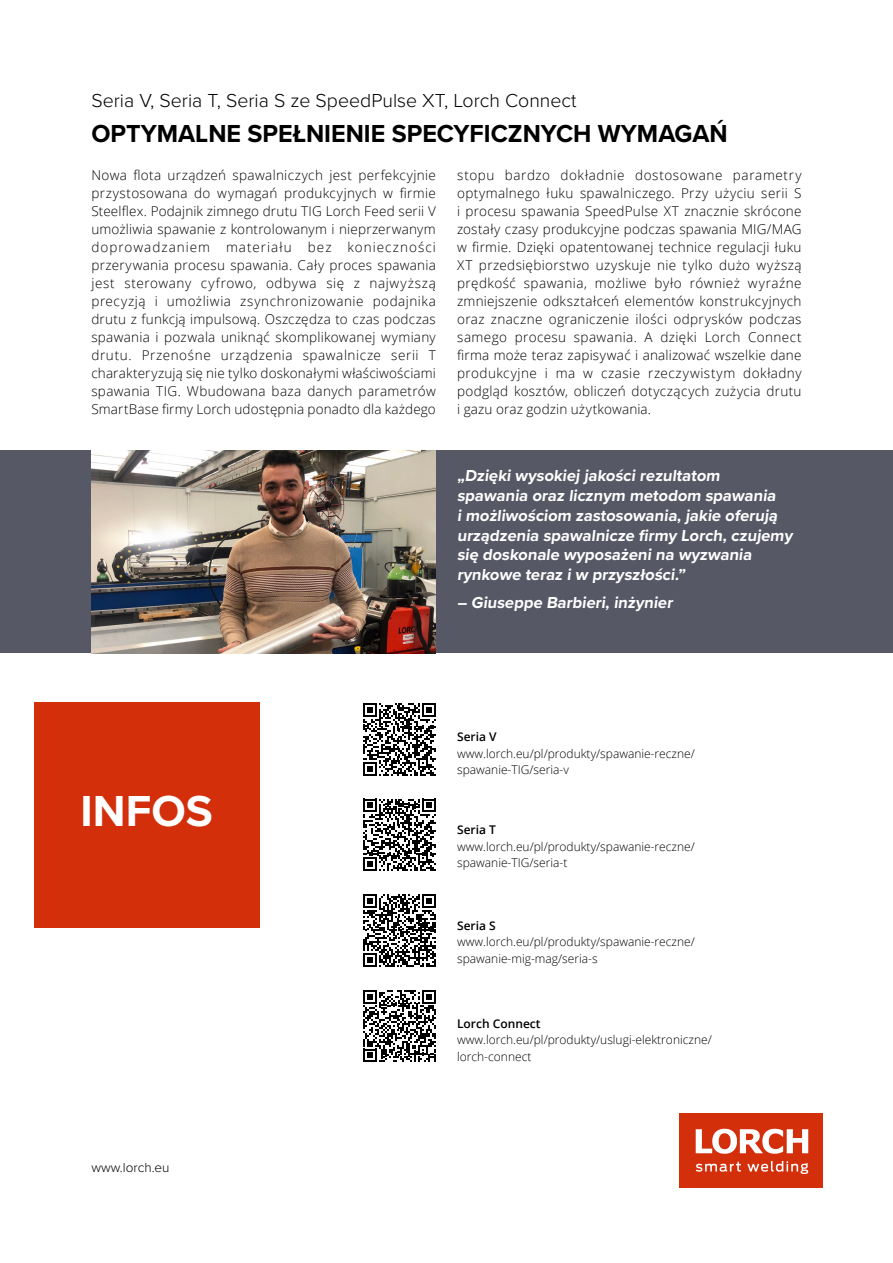
<style>
.page{position:relative;width:893px;height:1263px;background:#fff}
.page>*{position:absolute;margin:0;border:0;box-sizing:border-box;transform-origin:0 0}
.t1{font:700 45px "Proxima Nova";color:#fff}
.t2{font:700 25.5px "Proxima Nova";color:#000}
.t3{font:300 19.5px "Proxima Nova";color:#000}
.t4{font:700 16.5px/19.8px "Proxima Nova";color:#fff}
.t5{font:300 13.5px/18px "Open Sans";letter-spacing:.01em;color:#000;text-align:justify}
.t6{font:300 13.5px "Proxima Nova";color:#000}
.t7{font:300 12px/16.5px "Open Sans";color:#000}
.t8{font:600 12px "Open Sans";color:#000}
</style>
<div class="page">
<div style="left:680px;top:1113px;width:143px;height:74px;background:#d42f0b"></div>
<svg style="left:696px;top:1129px;width:112px;height:25px"></svg>
<svg style="left:696px;top:1161px;width:112px;height:13px"></svg>
<div style="left:34px;top:702px;width:225px;height:225px;background:#d42f0b"></div>
<div style="left:0;top:450px;width:893px;height:203px;background:#575866"></div>
<img style="left:91px;top:450px;width:345px;height:203px">
<svg style="left:363px;top:703px;width:73px;height:73px"></svg>
<svg style="left:363px;top:799px;width:73px;height:72px"></svg>
<svg style="left:363px;top:894px;width:73px;height:73px"></svg>
<svg style="left:363px;top:990px;width:73px;height:72px"></svg>
<h3 class="t3" style="left:91px;top:86px;width:487px">Seria V, Seria T, Seria S ze SpeedPulse XT, Lorch Connect</h3>
<h2 class="t2" style="left:91px;top:114px;width:638px">OPTYMALNE SPEŁNIENIE SPECYFICZNYCH WYMAGAŃ</h2>
<p class="t5" style="left:91px;top:166px;width:346px">Nowa flota urządzeń spawalniczych jest perfekcyjnie przystosowana do wymagań produkcyjnych w firmie Steelflex. Podajnik zimnego drutu TIG Lorch Feed serii V umożliwia spawanie z kontrolowanym i nieprzerwanym doprowadzaniem materiału bez konieczności przerywania procesu spawania. Cały proces spawania jest sterowany cyfrowo, odbywa się z najwyższą precyzją i umożliwia zsynchronizowanie podajnika drutu z funkcją impulsową. Oszczędza to czas podczas spawania i pozwala uniknąć skomplikowanej wymiany drutu. Przenośne urządzenia spawalnicze serii T charakteryzują się nie tylko doskonałymi właściwościami spawania TIG. Wbudowana baza danych parametrów SmartBase firmy Lorch udostępnia ponadto dla każdego</p>
<p class="t5" style="left:457px;top:166px;width:346px">stopu bardzo dokładnie dostosowane parametry optymalnego łuku spawalniczego. Przy użyciu serii S i procesu spawania SpeedPulse XT znacznie skrócone zostały czasy produkcyjne podczas spawania MIG/MAG w firmie. Dzięki opatentowanej technice regulacji łuku XT przedsiębiorstwo uzyskuje nie tylko dużo wyższą prędkość spawania, możliwe było również wyraźne zmniejszenie odkształceń elementów konstrukcyjnych oraz znaczne ograniczenie ilości odprysków podczas samego procesu spawania. A dzięki Lorch Connect firma może teraz zapisywać i analizować wszelkie dane produkcyjne i ma w czasie rzeczywistym dokładny podgląd kosztów, obliczeń dotyczących zużycia drutu i gazu oraz godzin użytkowania.</p>
<p class="t4" style="left:457px;top:465px;width:340px">„Dzięki wysokiej jakości rezultatom spawania oraz licznym metodom spawania<br>i możliwościom zastosowania, jakie oferują urządzenia spawalnicze firmy Lorch, czujemy się doskonale wyposażeni na wyzwania rynkowe teraz i w przyszłości.”</p>
<p class="t4" style="left:457px;top:593px;width:220px">– Giuseppe Barbieri, inżynier</p>
<h1 class="t1" style="left:81px;top:778px;width:134px">INFOS</h1>
<p class="t6" style="left:91px;top:1157px;width:80px">www.lorch.eu</p>
<p class="t8" style="left:457px;top:728px;width:41px">Seria V</p>
<p class="t7" style="left:457px;top:745px;width:239px">www.lorch.eu/pl/produkty/spawanie-reczne/ spawanie-TIG/seria-v</p>
<p class="t8" style="left:457px;top:821px;width:40px">Seria T</p>
<p class="t7" style="left:457px;top:837px;width:239px">www.lorch.eu/pl/produkty/spawanie-reczne/ spawanie-TIG/seria-t</p>
<p class="t8" style="left:457px;top:917px;width:40px">Seria S</p>
<p class="t7" style="left:457px;top:933px;width:239px">www.lorch.eu/pl/produkty/spawanie-reczne/ spawanie-mig-mag/seria-s</p>
<p class="t8" style="left:457px;top:1015px;width:85px">Lorch Connect</p>
<p class="t7" style="left:457px;top:1031px;width:256px">www.lorch.eu/pl/produkty/uslugi-elektroniczne/ lorch-connect</p>
</div>
